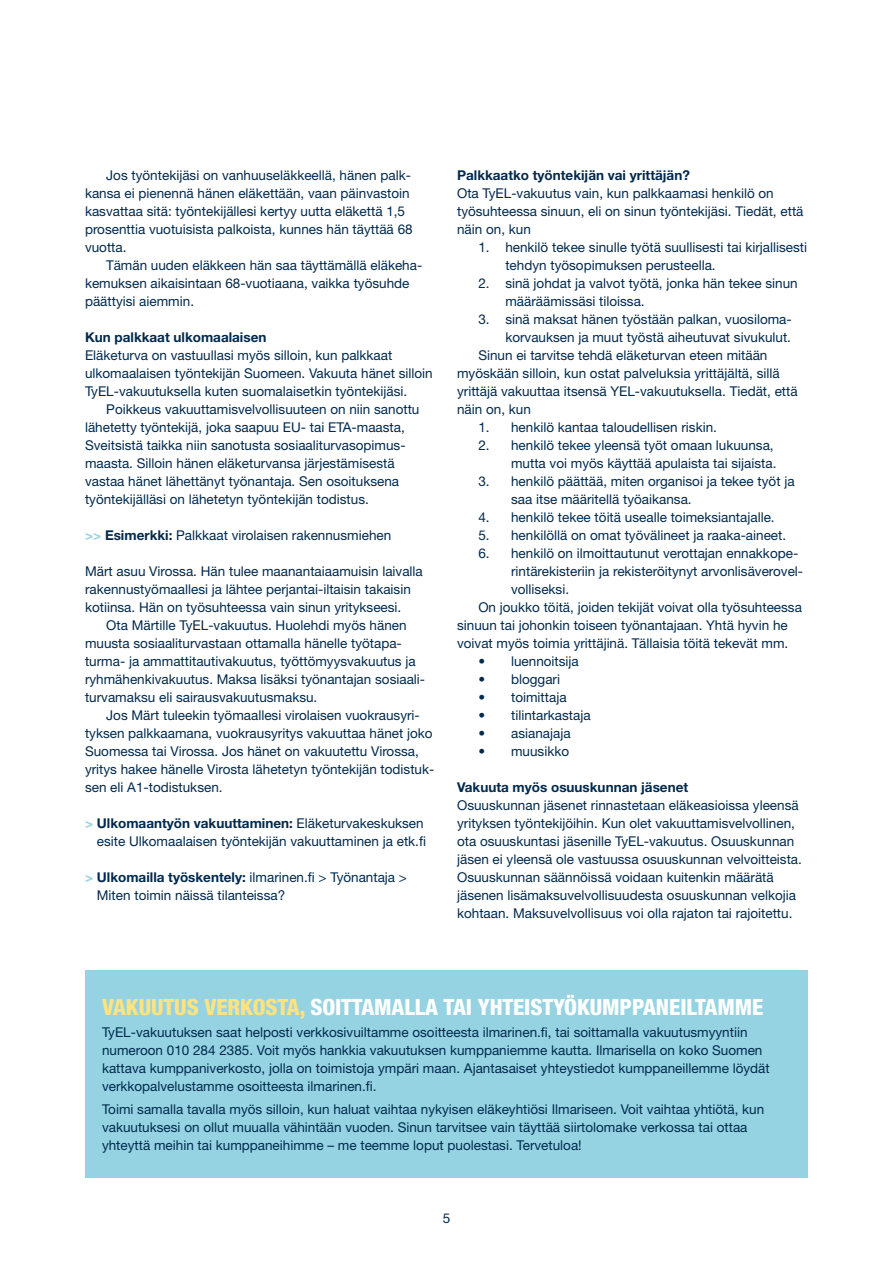
<style>
.page{position:relative;width:893px;height:1263px;background:#fff}
.page>*{position:absolute;margin:0;border:0;box-sizing:border-box;transform-origin:0 0}
.t1{font:800 condensed 22.5px "Helvetica Neue LT Std";letter-spacing:-.005em;color:#fff}
.t2{font:13.5px/18px "Helvetica Neue LT Std";color:#00294d}
.t3{font:700 13.5px "Helvetica Neue LT Std";color:#00294d}
.s1{font-weight:700;color:#95d3e2}
.s2{font-weight:700}
.s3{color:#ffe37e}
</style>
<div class="page">
<div style="left:85px;top:971px;width:723px;height:207px;background:#95d3e2"></div>
<p class="t2" style="left:85px;top:166px;width:329px;text-indent:21px">Jos työntekijäsi on vanhuuseläkkeellä, hänen palk&shy;kansa ei pienennä hänen eläkettään, vaan päinvastoin kasvattaa sitä: työntekijällesi kertyy uutta eläkettä 1,5 prosenttia vuotuisista palkoista, kunnes hän täyttää 68 vuotta.</p>
<p class="t2" style="left:85px;top:256px;width:339px;text-indent:21px">Tämän uuden eläkkeen hän saa täyttämällä eläkeha&shy;kemuksen aikaisintaan 68-vuotiaana, vaikka työsuhde päättyisi aiemmin.</p>
<p class="t3" style="left:85px;top:329px;width:183px">Kun palkkaat ulkomaalaisen</p>
<p class="t2" style="left:85px;top:346px;width:349px">Eläketurva on vastuullasi myös silloin, kun palkkaat ulkomaalaisen työntekijän Suomeen. Vakuuta hänet silloin<br>TyEL-vakuutuksella kuten suomalaisetkin työntekijäsi.</p>
<p class="t2" style="left:85px;top:400px;width:336px;text-indent:21px">Poikkeus vakuuttamisvelvollisuuteen on niin sanottu lähetetty työntekijä, joka saapuu EU- tai ETA-maasta, Sveitsistä taikka niin sanotusta sosiaaliturvasopimus&shy;maasta. Silloin hänen eläketurvansa järjestämisestä vastaa hänet lähettänyt työnantaja. Sen osoituksena työntekijälläsi on lähetetyn työntekijän todistus.</p>
<p class="t2" style="left:85px;top:526px;width:308px"><span class="s1">&gt;&gt;</span> <span class="s2">Esimerkki:</span> Palkkaat virolaisen rakennusmiehen</p>
<p class="t2" style="left:85px;top:562px;width:339px">Märt asuu Virossa. Hän tulee maanantaiaamuisin laivalla rakennustyömaallesi ja lähtee perjantai-iltaisin takaisin kotiinsa. Hän on työsuhteessa vain sinun yritykseesi.</p>
<p class="t2" style="left:85px;top:616px;width:342px;text-indent:21px">Ota Märtille TyEL-vakuutus. Huolehdi myös hänen muusta sosiaaliturvastaan ottamalla hänelle työtapa&shy;turma- ja ammattitautivakuutus, työttömyysvakuutus ja ryhmähenkivakuutus. Maksa lisäksi työnantajan sosiaali&shy;turvamaksu eli sairausvakuutusmaksu.</p>
<p class="t2" style="left:85px;top:706px;width:351px;text-indent:21px">Jos Märt tuleekin työmaallesi virolaisen vuokrausyri&shy;tyksen palkkaamana, vuokrausyritys vakuuttaa hänet joko Suomessa tai Virossa. Jos hänet on vakuutettu Virossa, yritys hakee hänelle Virosta lähetetyn työntekijän todistuk&shy;sen eli A1-todistuksen.</p>
<p class="t2" style="left:85px;top:814px;width:342px;text-align:right"><span class="s1">&gt;</span> <span class="s2">Ulkomaantyön vakuuttaminen:</span> Eläketurvakeskuksen esite Ulkomaalaisen työntekijän vakuuttaminen ja etk.fi</p>
<p class="t2" style="left:97px;top:868px;width:312px;text-indent:-12px"><span class="s1">&gt;</span> <span class="s2">Ulkomailla työskentely:</span> ilmarinen.fi &gt; Työnantaja &gt;<br>Miten toimin näissä tilanteissa?</p>
<p class="t3" style="left:457px;top:167px;width:234px">Palkkaatko työntekijän vai yrittäjän?</p>
<p class="t2" style="left:457px;top:184px;width:348px">Ota TyEL-vakuutus vain, kun palkkaamasi henkilö on työsuhteessa sinuun, eli on sinun työntekijäsi. Tiedät, että näin on, kun</p>
<p class="t2" style="left:505px;top:238px;width:303px;text-indent:-27px">1. henkilö tekee sinulle työtä suullisesti tai kirjallisesti tehdyn työsopimuksen perusteella.</p>
<p class="t2" style="left:505px;top:274px;width:294px;text-indent:-27px">2. sinä johdat ja valvot työtä, jonka hän tekee sinun määräämissäsi tiloissa.</p>
<p class="t2" style="left:478px;top:310px;width:315px">3. sinä maksat hänen työstään palkan, vuosiloma-</p>
<p class="t2" style="left:505px;top:328px;width:287px">korvauksen ja muut työstä aiheutuvat sivukulut.</p>
<p class="t2" style="left:478px;top:346px;width:291px">Sinun ei tarvitse tehdä eläketurvan eteen mitään</p>
<p class="t2" style="left:457px;top:364px;width:324px">myöskään silloin, kun ostat palveluksia yrittäjältä, sillä</p>
<p class="t2" style="left:457px;top:382px;width:342px">yrittäjä vakuuttaa itsensä YEL-vakuutuksella. Tiedät, että</p>
<p class="t2" style="left:457px;top:400px;width:75px">näin on, kun</p>
<p class="t2" style="left:478px;top:418px;width:240px">1. henkilö kantaa taloudellisen riskin.</p>
<p class="t2" style="left:478px;top:436px;width:300px;text-align:right">2. henkilö tekee yleensä työt omaan lukuunsa, mutta voi myös käyttää apulaista tai sijaista.</p>
<p class="t2" style="left:511px;top:472px;width:285px;text-indent:-33px">3. henkilö päättää, miten organisoi ja tekee työt ja saa itse määritellä työaikansa.</p>
<p class="t2" style="left:478px;top:508px;width:298px">4. henkilö tekee töitä usealle toimeksiantajalle.</p>
<p class="t2" style="left:478px;top:526px;width:309px">5. henkilöllä on omat työvälineet ja raaka-aineet.</p>
<p class="t2" style="left:478px;top:544px;width:321px">6. henkilö on ilmoittautunut verottajan ennakkope-</p>
<p class="t2" style="left:511px;top:562px;width:294px">rintärekisteriin ja rekisteröitynyt arvonlisäverovel-</p>
<p class="t2" style="left:511px;top:580px;width:59px">volliseksi.</p>
<p class="t2" style="left:478px;top:598px;width:325px">On joukko töitä, joiden tekijät voivat olla työsuhteessa</p>
<p class="t2" style="left:457px;top:616px;width:332px">sinuun tai johonkin toiseen työnantajaan. Yhtä hyvin he</p>
<p class="t2" style="left:457px;top:634px;width:333px">voivat myös toimia yrittäjinä. Tällaisia töitä tekevät mm.</p>
<p class="t2" style="left:478px;top:652px;width:102px">• luennoitsija</p>
<p class="t2" style="left:478px;top:670px;width:83px">• bloggari</p>
<p class="t2" style="left:478px;top:688px;width:90px">• toimittaja</p>
<p class="t2" style="left:478px;top:706px;width:114px">• tilintarkastaja</p>
<p class="t2" style="left:478px;top:724px;width:94px">• asianajaja</p>
<p class="t2" style="left:478px;top:742px;width:92px">• muusikko</p>
<p class="t3" style="left:457px;top:779px;width:233px">Vakuuta myös osuuskunnan jäsenet</p>
<p class="t2" style="left:457px;top:796px;width:346px">Osuuskunnan jäsenet rinnastetaan eläkeasioissa yleensä yrityksen työntekijöihin. Kun olet vakuuttamisvelvollinen, ota osuuskuntasi jäsenille TyEL-vakuutus. Osuuskunnan jäsen ei yleensä ole vastuussa osuuskunnan velvoitteista.<br>Osuuskunnan säännöissä voidaan kuitenkin määrätä jäsenen lisämaksuvelvollisuudesta osuuskunnan velkojia kohtaan. Maksuvelvollisuus voi olla rajaton tai rajoitettu.</p>
<h1 class="t1" style="left:102px;top:993px;width:663px"><span class="s3">VAKUUTUS VERKOSTA,</span> SOITTAMALLA TAI YHTEISTYÖKUMPPANEILTAMME</h1>
<p class="t2" style="left:102px;top:1023px;width:669px">TyEL-vakuutuksen saat helposti verkkosivuiltamme osoitteesta ilmarinen.fi, tai soittamalla vakuutusmyyntiin numeroon 010 284 2385. Voit myös hankkia vakuutuksen kumppaniemme kautta. Ilmarisella on koko Suomen kattava kumppaniverkosto, jolla on toimistoja ympäri maan. Ajantasaiset yhteystiedot kumppaneillemme löydät verkkopalvelustamme osoitteesta ilmarinen.fi.</p>
<p class="t2" style="left:102px;top:1099px;width:664px">Toimi samalla tavalla myös silloin, kun haluat vaihtaa nykyisen eläkeyhtiösi Ilmariseen. Voit vaihtaa yhtiötä, kun vakuutuksesi on ollut muualla vähintään vuoden. Sinun tarvitsee vain täyttää siirtolomake verkossa tai ottaa yhteyttä meihin tai kumppaneihimme – me teemme loput puolestasi. Tervetuloa!</p>
<p class="t2" style="left:443px;top:1209px;width:9px">5</p>
</div>
